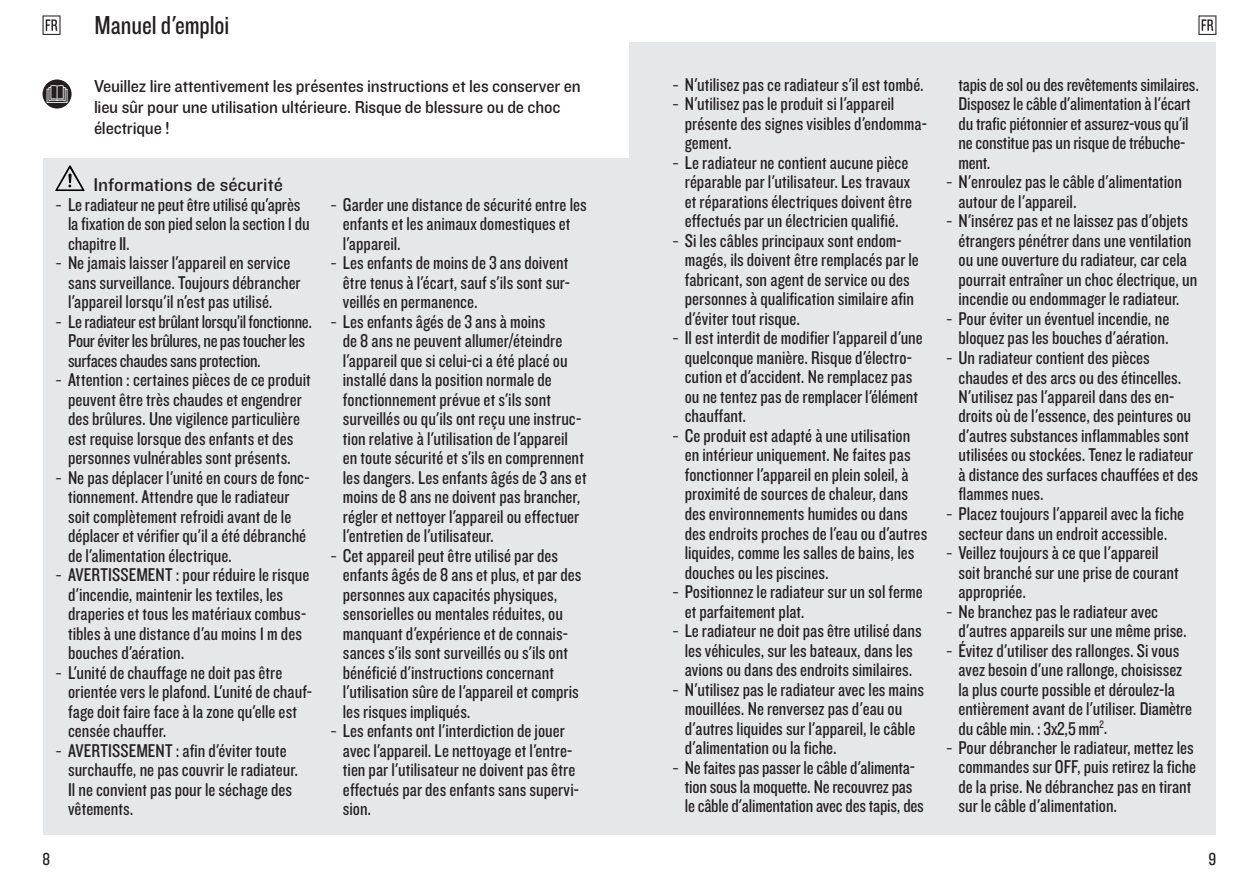
<style>
.page{position:relative;width:1259px;height:893px;background:#fff}
.page>*{position:absolute;margin:0;border:0;box-sizing:border-box;transform-origin:0 0}
.t1{font:27px "Knockout 29 Junior Ltweight";color:#231f20}
.t2{font:19.2px/19.5px "Knockout 29 Junior Ltweight";color:#231f20}
.t3{font:19.2px/19.5px "Knockout 29 Junior Ltweight";letter-spacing:-.02em;color:#231f20}
.t4{font:19.2px "Knockout 31 Junior Middlewt";color:#231f20}
.t5{font:18px/21px "Knockout 31 Junior Middlewt";letter-spacing:-.01em;color:#231f20;scale:.95 1}
.t6{font:18px "Knockout 29 Junior Ltweight";color:#231f20}
.s1{font-family:"Helvetica Neue LTW1 G";font-weight:300}
</style>
<div class="page">
<svg style="left:43px;top:15px;width:18px;height:20px"></svg>
<div style="left:43px;top:158px;width:586px;height:677px;background:#e6e7e9"></div>
<svg style="left:55px;top:165px;width:30px;height:26px"></svg>
<svg style="left:43px;top:79px;width:29px;height:30px"></svg>
<svg style="left:47px;top:85px;width:20px;height:18px"></svg>
<svg style="left:1198px;top:15px;width:18px;height:20px"></svg>
<div style="left:629px;top:43px;width:587px;height:792px;background:#e6e7e9"></div>
<p class="t1" style="left:94px;top:7px;width:137px">Manuel d'emploi</p>
<p class="t5" style="left:94px;top:75px;width:514px">Veuillez lire attentivement les présentes instructions et les conserver en lieu sûr pour une utilisation ultérieure. Risque de blessure ou de choc électrique !</p>
<p class="t4" style="left:94px;top:171px;width:191px">Informations de sécurité</p>
<p class="t2" style="left:68px;top:194px;width:243px;text-indent:-13px"><span class="s1">-</span> Le radiateur ne peut être utilisé qu'après la fixation de son pied selon la section 1 du chapitre II.</p>
<p class="t2" style="left:68px;top:252px;width:234px;text-indent:-13px"><span class="s1">-</span> Ne jamais laisser l'appareil en service sans surveillance. Toujours débrancher l'appareil lorsqu'il n'est pas utilisé.</p>
<p class="t3" style="left:68px;top:311px;width:245px;text-indent:-13px"><span class="s1">-</span> Le radiateur est brûlant lorsqu’il fonctionne.<br>Pour éviter les brûlures, ne pas toucher les surfaces chaudes sans protection.</p>
<p class="t2" style="left:55px;top:369px;width:257px;text-align:center"><span class="s1">-</span> Attention : certaines pièces de ce produit peuvent être très chaudes et engendrer des brûlures. Une vigilence particulière<br>est requise lorsque des enfants et des personnes vulnérables sont présents.</p>
<p class="t2" style="left:68px;top:467px;width:243px;text-indent:-13px"><span class="s1">-</span> Ne pas déplacer l'unité en cours de fonc&shy;tionnement. Attendre que le radiateur soit complètement refroidi avant de le déplacer et vérifier qu'il a été débranché de l'alimentation électrique.</p>
<p class="t2" style="left:68px;top:564px;width:243px;text-indent:-13px"><span class="s1">-</span> AVERTISSEMENT : pour réduire le risque d'incendie, maintenir les textiles, les draperies et tous les matériaux combus&shy;tibles à une distance d'au moins 1 m des bouches d'aération.</p>
<p class="t2" style="left:68px;top:662px;width:245px;text-indent:-13px"><span class="s1">-</span> L'unité de chauffage ne doit pas être orientée vers le plafond. L'unité de chauf&shy;fage doit faire face à la zone qu'elle est censée chauffer.</p>
<p class="t2" style="left:68px;top:740px;width:232px;text-indent:-13px"><span class="s1">-</span> AVERTISSEMENT : afin d'éviter toute surchauffe, ne pas couvrir le radiateur.<br>Il ne convient pas pour le séchage des vêtements.</p>
<p class="t6" style="left:43px;top:847px;width:9px">8</p>
<p class="t2" style="left:343px;top:194px;width:245px;text-indent:-13px"><span class="s1">-</span> Garder une distance de sécurité entre les enfants et les animaux domestiques et l'appareil.</p>
<p class="t2" style="left:343px;top:252px;width:228px;text-align:justify;text-indent:-13px"><span class="s1">-</span> Les enfants de moins de 3 ans doivent être tenus à l'écart, sauf s'ils sont sur&shy;veillés en permanence.</p>
<p class="t2" style="left:343px;top:311px;width:245px;text-indent:-13px"><span class="s1">-</span> Les enfants âgés de 3 ans à moins<br>de 8 ans ne peuvent allumer/éteindre l'appareil que si celui-ci a été placé ou installé dans la position normale de fonctionnement prévue et s'ils sont surveillés ou qu'ils ont reçu une instruc&shy;tion relative à l'utilisation de l'appareil en toute sécurité et s'ils en comprennent les dangers. Les enfants âgés de 3 ans et moins de 8 ans ne doivent pas brancher, régler et nettoyer l'appareil ou effectuer l'entretien de l'utilisateur.</p>
<p class="t2" style="left:343px;top:545px;width:240px;text-indent:-13px"><span class="s1">-</span> Cet appareil peut être utilisé par des enfants âgés de 8 ans et plus, et par des personnes aux capacités physiques, sensorielles ou mentales réduites, ou manquant d'expérience et de connais&shy;sances s'ils sont surveillés ou s'ils ont bénéficié d'instructions concernant l'utilisation sûre de l'appareil et compris les risques impliqués.</p>
<p class="t2" style="left:343px;top:720px;width:238px;text-indent:-13px"><span class="s1">-</span> Les enfants ont l'interdiction de jouer avec l'appareil. Le nettoyage et l'entre&shy;tien par l'utilisateur ne doivent pas être effectués par des enfants sans supervi&shy;sion.</p>
<p class="t2" style="left:672px;top:74px;width:253px"><span class="s1">-</span> N'utilisez pas ce radiateur s'il est tombé.</p>
<p class="t2" style="left:685px;top:93px;width:244px;text-indent:-13px"><span class="s1">-</span> N'utilisez pas le produit si l'appareil présente des signes visibles d'endomma&shy;gement.</p>
<p class="t2" style="left:685px;top:152px;width:229px;text-indent:-13px"><span class="s1">-</span> Le radiateur ne contient aucune pièce réparable par l'utilisateur. Les travaux et réparations électriques doivent être effectués par un électricien qualifié.</p>
<p class="t2" style="left:685px;top:230px;width:236px;text-indent:-13px"><span class="s1">-</span> Si les câbles principaux sont endom&shy;magés, ils doivent être remplacés par le fabricant, son agent de service ou des personnes à qualification similaire afin d'éviter tout risque.</p>
<p class="t2" style="left:685px;top:328px;width:239px;text-indent:-13px"><span class="s1">-</span> Il est interdit de modifier l'appareil d'une quelconque manière. Risque d'électro&shy;cution et d'accident. Ne remplacez pas ou ne tentez pas de remplacer l'élément chauffant.</p>
<p class="t2" style="left:685px;top:425px;width:244px;text-indent:-13px"><span class="s1">-</span> Ce produit est adapté à une utilisation en intérieur uniquement. Ne faites pas fonctionner l'appareil en plein soleil, à proximité de sources de chaleur, dans des environnements humides ou dans des endroits proches de l'eau ou d'autres liquides, comme les salles de bains, les douches ou les piscines.</p>
<p class="t2" style="left:685px;top:581px;width:239px;text-indent:-13px"><span class="s1">-</span> Positionnez le radiateur sur un sol ferme et parfaitement plat.</p>
<p class="t2" style="left:672px;top:620px;width:251px;text-align:center"><span class="s1">-</span> Le radiateur ne doit pas être utilisé dans les véhicules, sur les bateaux, dans les avions ou dans des endroits similaires.</p>
<p class="t2" style="left:685px;top:679px;width:241px;text-indent:-13px"><span class="s1">-</span> N'utilisez pas le radiateur avec les mains mouillées. Ne renversez pas d'eau ou d'autres liquides sur l'appareil, le câble d'alimentation ou la fiche.</p>
<p class="t2" style="left:685px;top:757px;width:241px;text-indent:-13px"><span class="s1">-</span> Ne faites pas passer le câble d'alimenta&shy;tion sous la moquette. Ne recouvrez pas le câble d'alimentation avec des tapis, des</p>
<p class="t2" style="left:958px;top:74px;width:242px">tapis de sol ou des revêtements similaires.<br>Disposez le câble d'alimentation à l'écart du trafic piétonnier et assurez-vous qu'il ne constitue pas un risque de trébuche&shy;ment.</p>
<p class="t2" style="left:958px;top:172px;width:225px;text-indent:-13px"><span class="s1">-</span> N'enroulez pas le câble d'alimentation autour de l'appareil.</p>
<p class="t2" style="left:958px;top:211px;width:240px;text-indent:-13px"><span class="s1">-</span> N'insérez pas et ne laissez pas d'objets étrangers pénétrer dans une ventilation ou une ouverture du radiateur, car cela pourrait entraîner un choc électrique, un incendie ou endommager le radiateur.</p>
<p class="t2" style="left:945px;top:308px;width:225px;text-align:right"><span class="s1">-</span> Pour éviter un éventuel incendie, ne bloquez pas les bouches d'aération.</p>
<p class="t2" style="left:958px;top:347px;width:241px;text-indent:-13px"><span class="s1">-</span> Un radiateur contient des pièces chaudes et des arcs ou des étincelles.<br>N'utilisez pas l'appareil dans des en&shy;droits où de l'essence, des peintures ou d'autres substances inflammables sont utilisées ou stockées. Tenez le radiateur à distance des surfaces chauffées et des flammes nues.</p>
<p class="t2" style="left:945px;top:503px;width:240px;text-align:center"><span class="s1">-</span> Placez toujours l'appareil avec la fiche secteur dans un endroit accessible.</p>
<p class="t2" style="left:958px;top:542px;width:222px;text-indent:-13px"><span class="s1">-</span> Veillez toujours à ce que l'appareil soit branché sur une prise de courant appropriée.</p>
<p class="t2" style="left:958px;top:601px;width:230px;text-indent:-13px"><span class="s1">-</span> Ne branchez pas le radiateur avec d'autres appareils sur une même prise.</p>
<p class="t2" style="left:958px;top:640px;width:235px;text-indent:-13px"><span class="s1">-</span> Évitez d'utiliser des rallonges. Si vous avez besoin d'une rallonge, choisissez la plus courte possible et déroulez-la entièrement avant de l'utiliser. Diamètre du câble min. : 3x2,5 mm<sup>2</sup>.</p>
<p class="t2" style="left:958px;top:737px;width:239px;text-indent:-13px"><span class="s1">-</span> Pour débrancher le radiateur, mettez les commandes sur OFF, puis retirez la fiche de la prise. Ne débranchez pas en tirant sur le câble d'alimentation.</p>
<p class="t6" style="left:1208px;top:847px;width:9px">9</p>
</div>
